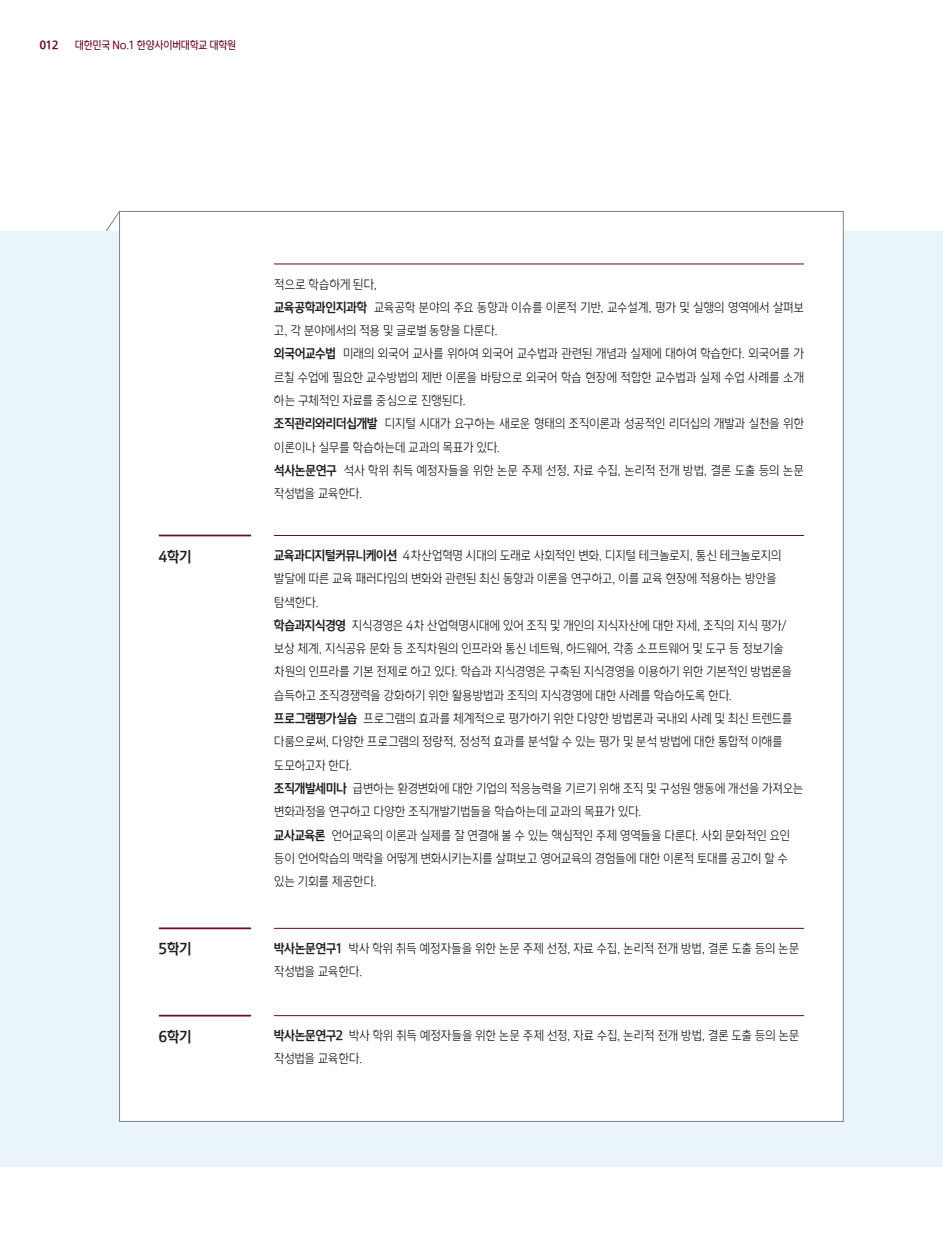
<style>
.page{position:relative;width:943px;height:1241px;background:#fff}
.page>*{position:absolute;margin:0;border:0;box-sizing:border-box;transform-origin:0 0}
.ÙÅÁ_Û{font:14px "HYCU Gothic B";color:#231f20}
.ÙÅÁ_Û-2{font:12.25px/23.3px "HYCU Gothic L";letter-spacing:-.01em;color:#231f20}
.t1{font:10.5px "HYCU Gothic M";color:#6a082e}
.t2{font:10.5px "HYCU Gothic EB";color:#6a082e}
.s1{font-family:"HYCU Gothic B"}
</style>
<div class="page">
<svg style="left:106px;top:210px;width:15px;height:21px"></svg>
<div style="left:0;top:231px;width:943px;height:935px;background:#eaf4fb"></div>
<div style="left:119px;top:211px;width:724px;height:910px;background:#fff;border:1px solid #808285"></div>
<hr style="left:274px;top:263px;width:530px;height:1px;background:#6a082e">
<hr style="left:159px;top:534px;width:92px;height:2px;background:#6a082e">
<hr style="left:274px;top:535px;width:530px;height:1px;background:#6a082e">
<hr style="left:159px;top:927px;width:92px;height:2px;background:#6a082e">
<hr style="left:274px;top:927px;width:530px;height:1px;background:#6a082e">
<hr style="left:159px;top:1014px;width:92px;height:2px;background:#6a082e">
<hr style="left:274px;top:1015px;width:530px;height:1px;background:#6a082e">
<p class="t2" style="left:40px;top:39px;width:20px">012</p>
<p class="t1" style="left:75px;top:39px;width:163px">대한민국 No.1 한양사이버대학교 대학원</p>
<p class="ÙÅÁ_Û-2" style="left:274px;top:273px;width:104px">적으로 학습하게 된다,</p>
<p class="ÙÅÁ_Û-2" style="left:274px;top:296px;width:531px"><span class="s1">교육공학과인지과학</span> 교육공학 분야의 주요 동향과 이슈를 이론적 기반, 교수설계, 평가 및 실행의 영역에서 살펴보 고, 각 분야에서의 적용 및 글로벌 동향을 다룬다.</p>
<p class="ÙÅÁ_Û-2" style="left:274px;top:343px;width:531px;text-align:justify"><span class="s1">외국어교수법</span> 미래의 외국어 교사를 위하여 외국어 교수법과 관련된 개념과 실제에 대하여 학습한다. 외국어를 가 르칠 수업에 필요한 교수방법의 제반 이론을 바탕으로 외국어 학습 현장에 적합한 교수법과 실제 수업 사례를 소개 하는 구체적인 자료를 중심으로 진행된다.</p>
<p class="ÙÅÁ_Û-2" style="left:274px;top:413px;width:531px"><span class="s1">조직관리와리더십개발</span> 디지털 시대가 요구하는 새로운 형태의 조직이론과 성공적인 리더십의 개발과 실천을 위한 이론이나 실무를 학습하는데 교과의 목표가 있다.</p>
<p class="ÙÅÁ_Û-2" style="left:274px;top:459px;width:531px"><span class="s1">석사논문연구</span> 석사 학위 취득 예정자들을 위한 논문 주제 선정, 자료 수집, 논리적 전개 방법, 결론 도출 등의 논문 작성법을 교육한다.</p>
<p class="ÙÅÁ_Û" style="left:159px;top:549px;width:34px">4학기</p>
<p class="ÙÅÁ_Û-2" style="left:274px;top:544px;width:509px"><span class="s1">교육과디지털커뮤니케이션</span> 4차산업혁명 시대의 도래로 사회적인 변화, 디지털 테크놀로지, 통신 테크놀로지의 발달에 따른 교육 패러다임의 변화와 관련된 최신 동향과 이론을 연구하고, 이를 교육 현장에 적용하는 방안을 탐색한다.</p>
<p class="ÙÅÁ_Û-2" style="left:274px;top:614px;width:519px"><span class="s1">학습과지식경영</span> 지식경영은 4차 산업혁명시대에 있어 조직 및 개인의 지식자산에 대한 자세, 조직의 지식 평가/ 보상 체계, 지식공유 문화 등 조직차원의 인프라와 통신 네트웍, 하드웨어, 각종 소프트웨어 및 도구 등 정보기술 차원의 인프라를 기본 전제로 하고 있다. 학습과 지식경영은 구축된 지식경영을 이용하기 위한 기본적인 방법론을 습득하고 조직경쟁력을 강화하기 위한 활용방법과 조직의 지식경영에 대한 사례를 학습하도록 한다.</p>
<p class="ÙÅÁ_Û-2" style="left:274px;top:707px;width:519px"><span class="s1">프로그램평가실습</span> 프로그램의 효과를 체계적으로 평가하기 위한 다양한 방법론과 국내외 사례 및 최신 트렌드를 다룸으로써, 다양한 프로그램의 정량적, 정성적 효과를 분석할 수 있는 평가 및 분석 방법에 대한 통합적 이해를 도모하고자 한다.</p>
<p class="ÙÅÁ_Û-2" style="left:274px;top:777px;width:531px"><span class="s1">조직개발세미나</span> 급변하는 환경변화에 대한 기업의 적응능력을 기르기 위해 조직 및 구성원 행동에 개선을 가져오는 변화과정을 연구하고 다양한 조직개발기법들을 학습하는데 교과의 목표가 있다.</p>
<p class="ÙÅÁ_Û-2" style="left:274px;top:824px;width:517px"><span class="s1">교사교육론</span> 언어교육의 이론과 실제를 잘 연결해 볼 수 있는 핵심적인 주제 영역들을 다룬다. 사회 문화적인 요인 등이 언어학습의 맥락을 어떻게 변화시키는지를 살펴보고 영어교육의 경험들에 대한 이론적 토대를 공고히 할 수 있는 기회를 제공한다.</p>
<p class="ÙÅÁ_Û" style="left:159px;top:941px;width:34px">5학기</p>
<p class="ÙÅÁ_Û-2" style="left:274px;top:937px;width:527px"><span class="s1">박사논문연구1</span> 박사 학위 취득 예정자들을 위한 논문 주제 선정, 자료 수집, 논리적 전개 방법, 결론 도출 등의 논문 작성법을 교육한다.</p>
<p class="ÙÅÁ_Û" style="left:159px;top:1028px;width:34px">6학기</p>
<p class="ÙÅÁ_Û-2" style="left:274px;top:1024px;width:527px"><span class="s1">박사논문연구2</span> 박사 학위 취득 예정자들을 위한 논문 주제 선정, 자료 수집, 논리적 전개 방법, 결론 도출 등의 논문 작성법을 교육한다.</p>
</div>
